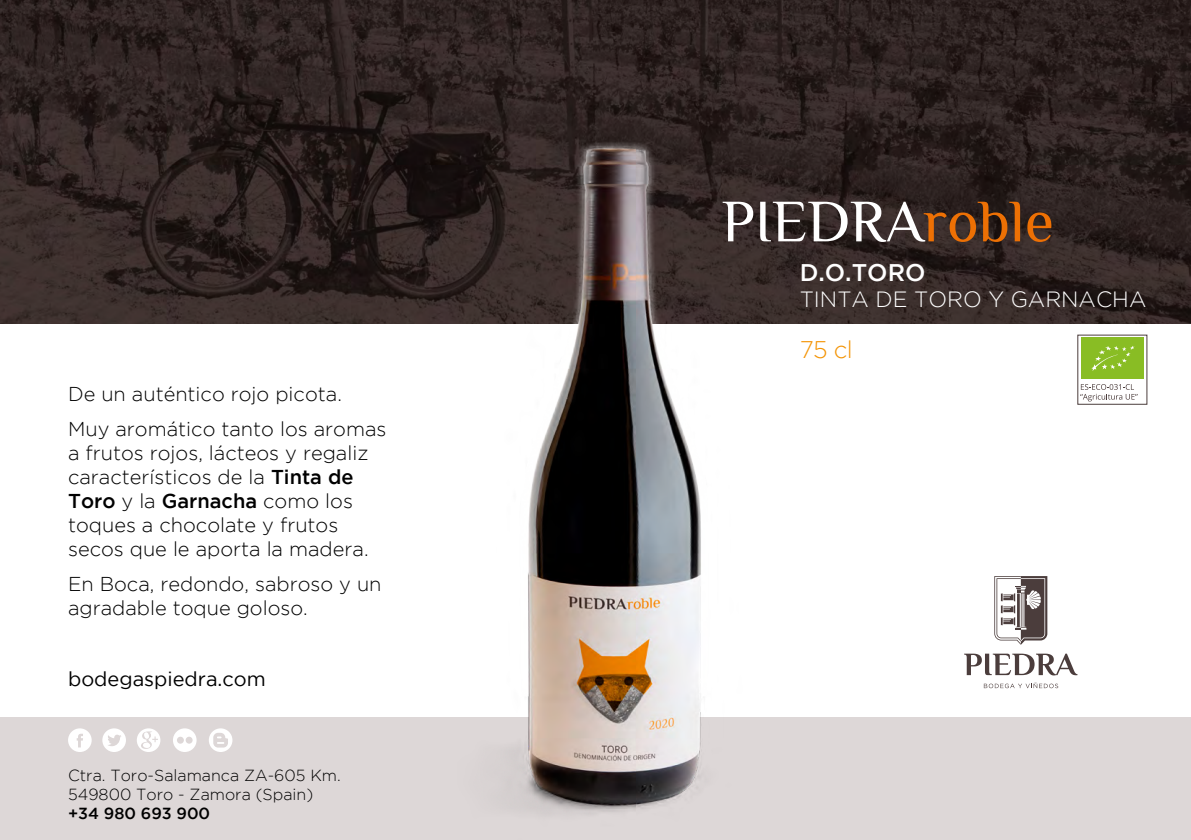
<style>
.page{position:relative;width:1191px;height:840px;background:#fff}
.page>*{position:absolute;margin:0;border:0;box-sizing:border-box;transform-origin:0 0}
.t1{font:60px "Philosopher";color:#fff}
.t2{font:500 24px "Gotham";color:#fff}
.t3{font:300 24px "Gotham";color:#f49405}
.t4{font:300 22px "Gotham";color:#fff}
.t5{font:300 20px/24px "Gotham";color:#000}
.t6{font:20px "Gotham";color:#000}
.t7{font:300 16px/19.2px "Gotham";color:#000}
.t8{font:500 16px "Gotham";color:#000}
.s1{font-weight:500}
.s2{color:#ed7004}
</style>
<div class="page">
<img style="left:0;top:0;width:1191px;height:323px">
<div style="left:0;top:717px;width:1191px;height:122px;background:#ddd7d7"></div>
<svg style="left:68px;top:728px;width:24px;height:23px"></svg>
<svg style="left:102px;top:728px;width:24px;height:23px"></svg>
<svg style="left:137px;top:728px;width:23px;height:23px"></svg>
<svg style="left:173px;top:728px;width:24px;height:23px"></svg>
<svg style="left:209px;top:728px;width:23px;height:23px"></svg>
<svg style="left:964px;top:653px;width:113px;height:22px"></svg>
<svg style="left:983px;top:682px;width:75px;height:5px"></svg>
<svg style="left:994px;top:576px;width:53px;height:68px"></svg>
<img style="left:454px;top:2px;width:322px;height:812px">
<svg style="left:1077px;top:334px;width:70px;height:70px"></svg>
<div style="left:1081px;top:337px;width:62px;height:42px;background:#89bd24"></div>
<svg style="left:1091px;top:346px;width:43px;height:25px"></svg>
<svg style="left:1080px;top:384px;width:57px;height:17px"></svg>
<p class="t5" style="left:68px;top:375px;width:320px;line-height:35.4px">De un auténtico rojo picota.<br>Muy aromático tanto los aromas</p>
<p class="t5" style="left:68px;top:440px;width:302px">a frutos rojos, lácteos y regaliz característicos de la <span class="s1">Tinta de<br>Toro</span> y la <span class="s1">Garnacha</span> como los toques a chocolate y frutos secos que le aporta la madera.</p>
<p class="t5" style="left:68px;top:571px;width:315px">En Boca, redondo, sabroso y un agradable toque goloso.</p>
<p class="t6" style="left:68px;top:667px;width:199px">bodegaspiedra.com</p>
<p class="t7" style="left:68px;top:764px;width:274px">Ctra. Toro-Salamanca ZA-605 Km.<br>549800 Toro - Zamora (Spain)</p>
<p class="t8" style="left:68px;top:804px;width:144px">+34 980 693 900</p>
<h1 class="t1" style="left:721px;top:190px;width:334px">PIEDRA<span class="s2">roble</span></h1>
<p class="t2" style="left:799px;top:258px;width:127px">D.O.TORO</p>
<p class="t4" style="left:799px;top:287px;width:348px">TINTA DE TORO Y GARNACHA</p>
<p class="t3" style="left:799px;top:336px;width:55px">75 cl</p>
</div>
